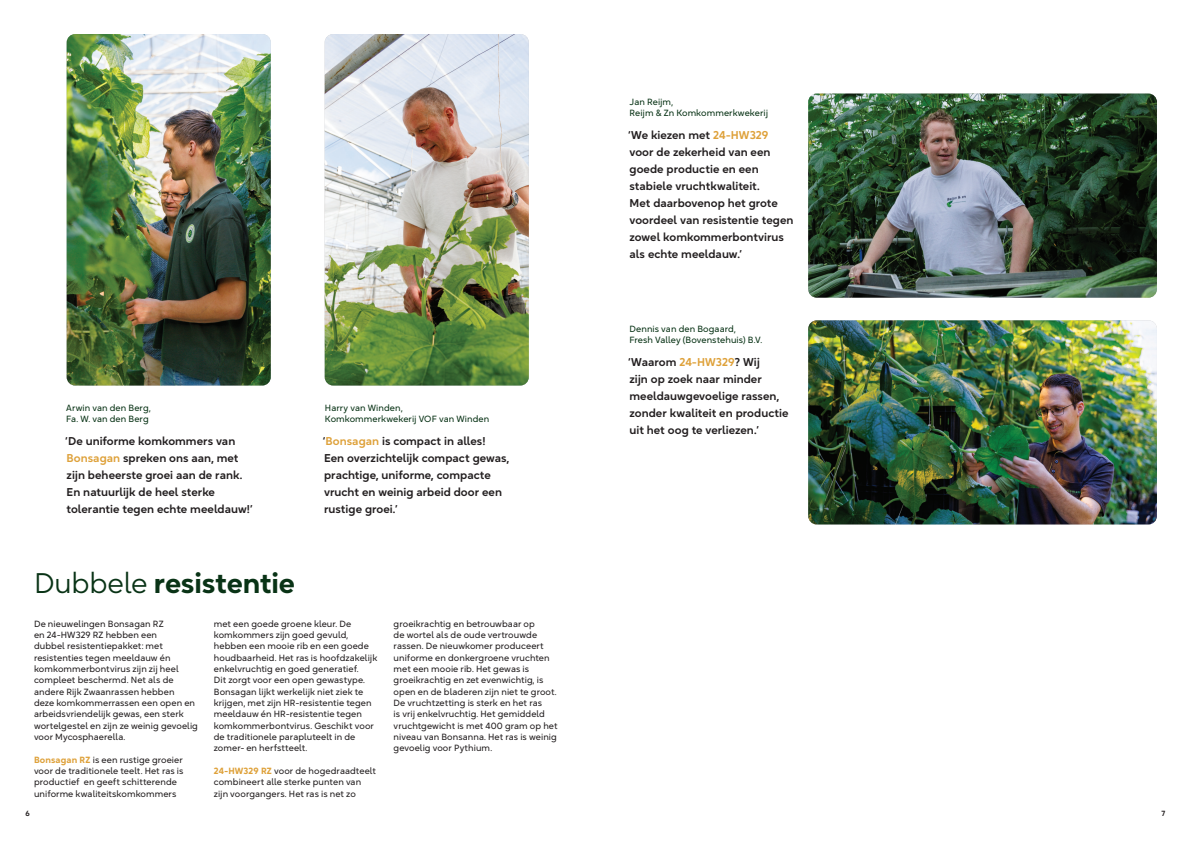
<style>
.page{position:relative;width:1191px;height:842px;background:#fff}
.page>*{position:absolute;margin:0;border:0;box-sizing:border-box;transform-origin:0 0}
.t1{font:700 28.3px "Oktah Neue";letter-spacing:-.005em;color:#093316}
.t2{font:600 11.3px/17px "Oktah Neue";color:#231f20}
.t3{font:9px/11.3px "Oktah Neue";letter-spacing:.01em;color:#231f20}
.t4{font:9px/11.3px "Oktah Neue";letter-spacing:.01em;color:#093316}
.t5{font:600 7.5px "Oktah Neue";color:#231f20}
.s1{color:#dea13a}
.s2{font-family:"Oktah Neue Nr";font-weight:400}
.s3{font-weight:700;color:#dea13a}
</style>
<div class="page">
<img style="left:67px;top:34px;width:204px;height:352px">
<img style="left:325px;top:34px;width:204px;height:352px">
<img style="left:808px;top:94px;width:349px;height:204px">
<img style="left:808px;top:320px;width:349px;height:204px">
<p class="t4" style="left:66px;top:402px;width:86px">Arwin van den Berg,<br>Fa. W. van den Berg</p>
<p class="t2" style="left:65px;top:432px;width:189px">‘De uniforme komkommers van<br><span class="s1">Bonsagan</span> spreken ons aan, met zijn beheerste groei aan de rank.<br>En natuurlijk de heel sterke tolerantie tegen echte meeldauw!’</p>
<h1 class="t1" style="left:34px;top:561px;width:262px"><span class="s2">Dubbele</span> resistentie</h1>
<p class="t4" style="left:325px;top:402px;width:166px">Harry van Winden,<br>Komkommerkwekerij VOF van Winden</p>
<p class="t2" style="left:323px;top:432px;width:188px">‘<span class="s1">Bonsagan</span> is compact in alles!<br>Een overzichtelijk compact gewas, prachtige, uniforme, compacte vrucht en weinig arbeid door een rustige groei.’</p>
<p class="t3" style="left:34px;top:617px;width:165px">De nieuwelingen Bonsagan RZ<br>en 24-HW329 RZ hebben een<br>dubbel resistentiepakket: met resistenties tegen meeldauw én komkommerbontvirus zijn zij heel compleet beschermd. Net als de andere Rijk Zwaanrassen hebben<br>deze komkommerrassen een open en arbeidsvriendelijk gewas, een sterk wortelgestel en zijn ze weinig gevoelig voor Mycosphaerella.</p>
<p class="t3" style="left:34px;top:753px;width:151px"><span class="s3">Bonsagan RZ</span> is een rustige groeier voor de traditionele teelt. Het ras is productief en geeft schitterende uniforme kwaliteitskomkommers</p>
<p class="t3" style="left:214px;top:617px;width:165px">met een goede groene kleur. De komkommers zijn goed gevuld, hebben een mooie rib en een goede houdbaarheid. Het ras is hoofdzakelijk enkelvruchtig en goed generatief.<br>Dit zorgt voor een open gewastype.<br>Bonsagan lijkt werkelijk niet ziek te krijgen, met zijn HR-resistentie tegen meeldauw én HR-resistentie tegen komkommerbontvirus. Geschikt voor de traditionele parapluteelt in de zomer- en herfstteelt.</p>
<p class="t3" style="left:214px;top:765px;width:164px"><span class="s3">24-HW329 RZ</span> voor de hogedraadteelt combineert alle sterke punten van zijn voorgangers. Het ras is net zo</p>
<p class="t3" style="left:394px;top:617px;width:165px">groeikrachtig en betrouwbaar op<br>de wortel als de oude vertrouwde rassen. De nieuwkomer produceert uniforme en donkergroene vruchten met een mooie rib. Het gewas is groeikrachtig en zet evenwichtig, is open en de bladeren zijn niet te groot.<br>De vruchtzetting is sterk en het ras<br>is vrij enkelvruchtig. Het gemiddeld vruchtgewicht is met 400 gram op het niveau van Bonsanna. Het ras is weinig gevoelig voor Pythium.</p>
<p class="t4" style="left:629px;top:96px;width:140px">Jan Reijm,<br>Reijm &amp; Zn Komkommerkwekerij</p>
<p class="t2" style="left:628px;top:126px;width:167px">‘We kiezen met <span class="s1">24-HW329 </span>voor de zekerheid van een goede productie en een stabiele vruchtkwaliteit.<br>Met daarbovenop het grote voordeel van resistentie tegen zowel komkommerbontvirus als echte meeldauw.’</p>
<p class="t4" style="left:629px;top:322px;width:134px">Dennis van den Bogaard,<br>Fresh Valley (Bovenstehuis) B.V.</p>
<p class="t2" style="left:628px;top:352px;width:162px">‘Waarom <span class="s1">24-HW329</span>? Wij<br>zijn op zoek naar minder meeldauwgevoelige rassen, zonder kwaliteit en productie uit het oog te verliezen.’</p>
<p class="t5" style="left:26px;top:808px;width:6px">6</p>
<p class="t5" style="left:1161px;top:808px;width:5px">7</p>
</div>
